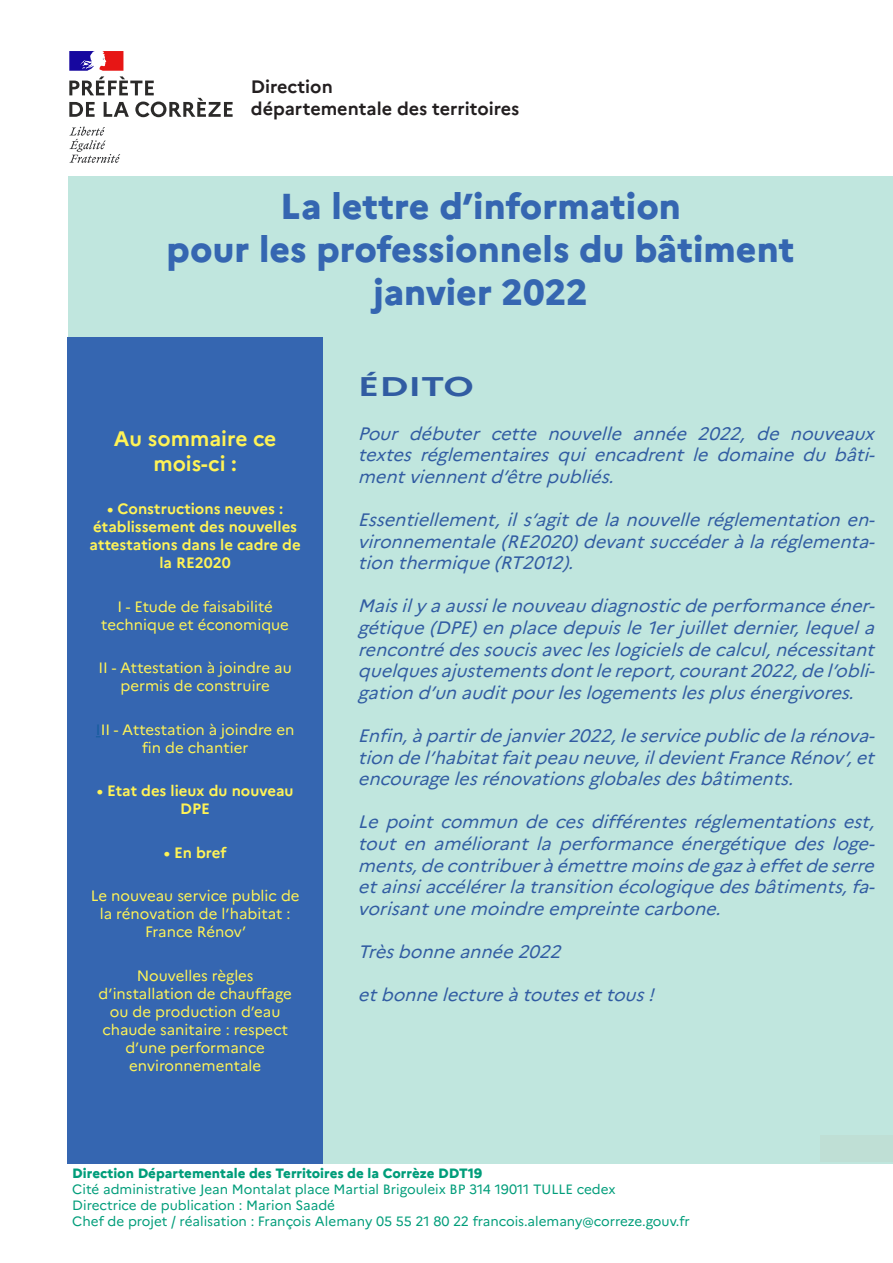
<style>
.page{position:relative;width:893px;height:1263px;background:#fff}
.page>*{position:absolute;margin:0;border:0;box-sizing:border-box;transform-origin:0 0}
.t1{font:800 36px/43.2px "Marianne";color:#3566b1;text-align:center}
.t2{font:700 27px "Marianne";color:#315ca2;scale:1.36 1}
.t3{font:700 21px/25.2px "Marianne";color:#fff356;text-align:center}
.t4{font:italic 18px/21.6px "Marianne";color:#315ca2;text-align:justify}
.t5{font:700 18px "Marianne";color:#231f20}
.t6{font:15px/18px "Marianne";color:#fff356;text-align:center}
.t7{font:700 15px/18px "Marianne";color:#fff356;text-align:center}
.t8{font:13.5px "Marianne";color:#009d7a}
.t9{font:800 13.5px "Marianne";color:#009d7a}
.s1{color:#175d9e}
</style>
<div class="page">
<div style="left:68px;top:176px;width:825px;height:987px;background:#c0e6de"></div>
<svg style="left:69px;top:127px;width:51px;height:36px"></svg>
<svg style="left:69px;top:51px;width:164px;height:66px"></svg>
<div style="left:68px;top:337px;width:255px;height:826px;background:#3566b1"></div>
<div style="left:821px;top:1135px;width:72px;height:27px;background:#bfdfd5"></div>
<p class="t5" style="left:251px;top:76px;width:83px">Direction</p>
<p class="t5" style="left:251px;top:97px;width:270px">départementale des territoires</p>
<p class="t1" style="left:167px;top:184px;width:629px">La lettre d’information<br>pour les professionnels du bâtiment</p>
<p class="t1" style="left:373px;top:271px;width:216px">janvier 2022</p>
<p class="t3" style="left:114px;top:425px;width:164px">Au sommaire ce mois-ci :</p>
<p class="t7" style="left:90px;top:500px;width:213px">• Constructions neuves : établissement des nouvelles attestations dans le cadre de la RE2020</p>
<p class="t6" style="left:101px;top:597px;width:189px">I - Etude de faisabilité technique et économique</p>
<p class="t6" style="left:99px;top:659px;width:195px">II - Attestation à joindre au permis de construire</p>
<p class="t6" style="left:96px;top:720px;width:200px"><span class="s1">I</span>II - Attestation à joindre en fin de chantier</p>
<p class="t7" style="left:97px;top:782px;width:198px">• Etat des lieux du nouveau<br>DPE</p>
<p class="t7" style="left:164px;top:843px;width:64px">• En bref</p>
<p class="t6" style="left:91px;top:887px;width:210px">Le nouveau service public de la rénovation de l’habitat :<br>France Rénov’</p>
<p class="t6" style="left:99px;top:966px;width:195px">Nouvelles règles d’installation de chauffage ou de production d’eau chaude sanitaire : respect d’une performance environnementale</p>
<p class="t2" style="left:358px;top:370px;width:87px">ÉDITO</p>
<p class="t4" style="left:358px;top:422px;width:523px">Pour débuter cette nouvelle année 2022, de nouveaux textes réglementaires qui encadrent le domaine du bâti&shy;mentviennentd’êtrepubliés.</p>
<p class="t4" style="left:358px;top:509px;width:523px">Essentiellement,ils’agitdelanouvelleréglementation en&shy;vironnementale(RE2020)devantsuccéderàlaréglementa&shy;tion thermique(RT2012).</p>
<p class="t4" style="left:358px;top:595px;width:523px">Maisilyaaussilenouveaudiagnosticdeperformanceéner&shy;gétique(DPE)en placedepuisle1erjuilletdernier,lequela rencontrédessoucisavecleslogicielsdecalcul,nécessitant quelquesajustementsdontlereport,courant2022,del’obli&shy;gation d’un auditpourleslogementslesplusénergivores.</p>
<p class="t4" style="left:358px;top:725px;width:523px">Enfin,àpartirdejanvier2022,leservicepublicdelarénova&shy;tion del’habitatfaitpeauneuve,ildevientFranceRénov’,et encouragelesrénovationsglobalesdesbâtiments.</p>
<p class="t4" style="left:358px;top:811px;width:523px">Le point commun de ces différentes réglementations est, tout en améliorant la performance énergétique des loge&shy;ments,decontribueràémettremoinsdegazàeffetdeserre etainsiaccélérerlatransition écologiquedesbâtiments,fa&shy;vorisantunemoindreempreintecarbone.</p>
<p class="t4" style="left:358px;top:941px;width:210px">Trèsbonneannée2022</p>
<p class="t4" style="left:358px;top:984px;width:303px">etbonnelectureàtoutesettous !</p>
<p class="t9" style="left:72px;top:1165px;width:411px">Direction Départementale des Territoires de la Corrèze DDT19</p>
<p class="t8" style="left:72px;top:1181px;width:545px">Cité administrative Jean Montalat place Martial Brigouleix BP 314 19011 TULLE cedex</p>
<p class="t8" style="left:72px;top:1197px;width:264px">Directrice de publication : Marion Saadé</p>
<p class="t8" style="left:72px;top:1213px;width:619px">Chef de projet / réalisation : François Alemany 05 55 21 80 22 francois.alemany@correze.gouv.fr</p>
</div>
